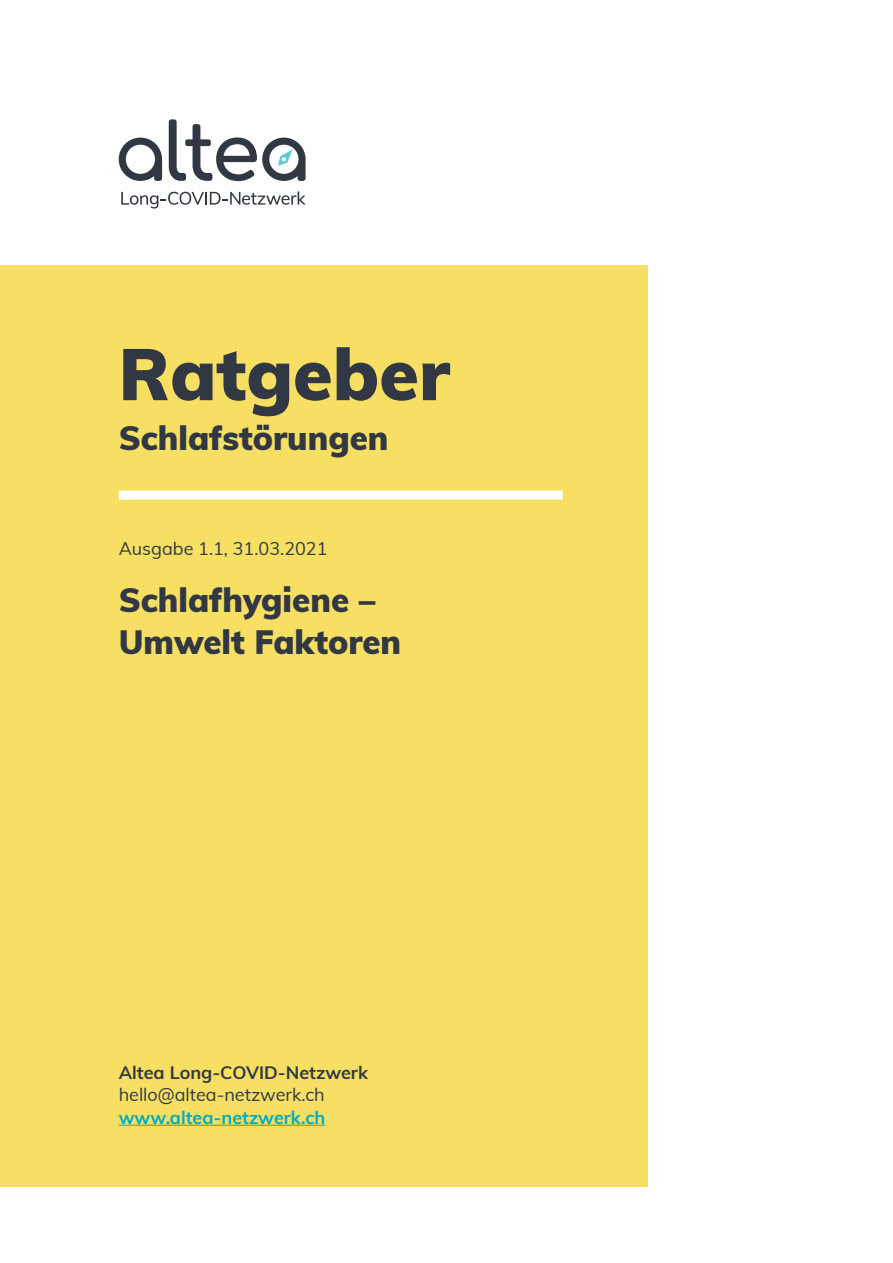
<style>
.page{position:relative;width:893px;height:1263px;background:#fff}
.page>*{position:absolute;margin:0;border:0;box-sizing:border-box;transform-origin:0 0}
.t1{font:900 72px "Muli";color:#323843}
.t2{font:900 33px/42px "Muli";color:#323843}
.t3{font:18px "Muli";color:#323843}
.t4{font:700 18px "Muli";color:#323843}
.t5{font:700 18px "Muli";color:#00aabe}
</style>
<div class="page">
<div style="left:0;top:265px;width:647px;height:921px;background:#f6df62"></div>
<div style="left:119px;top:491px;width:444px;height:9px;background:#fff"></div>
<hr style="left:119px;top:1125px;width:206px;height:1px;background:#00aabe">
<svg style="left:119px;top:138px;width:43px;height:43px"></svg>
<svg style="left:169px;top:119px;width:137px;height:62px"></svg>
<svg style="left:121px;top:191px;width:185px;height:18px"></svg>
<h1 class="t1" style="left:119px;top:321px;width:333px">Ratgeber</h1>
<h2 class="t2" style="left:119px;top:415px;width:271px">Schlafstörungen</h2>
<p class="t3" style="left:119px;top:535px;width:210px">Ausgabe 1.1, 31.03.2021</p>
<h2 class="t2" style="left:119px;top:578px;width:284px">Schlafhygiene –<br>Umwelt Faktoren</h2>
<p class="t4" style="left:119px;top:1059px;width:251px">Altea Long-COVID-Netzwerk</p>
<p class="t3" style="left:119px;top:1082px;width:208px">hello@altea-netzwerk.ch</p>
<p class="t5" style="left:119px;top:1104px;width:208px">www.altea-netzwerk.ch</p>
</div>
